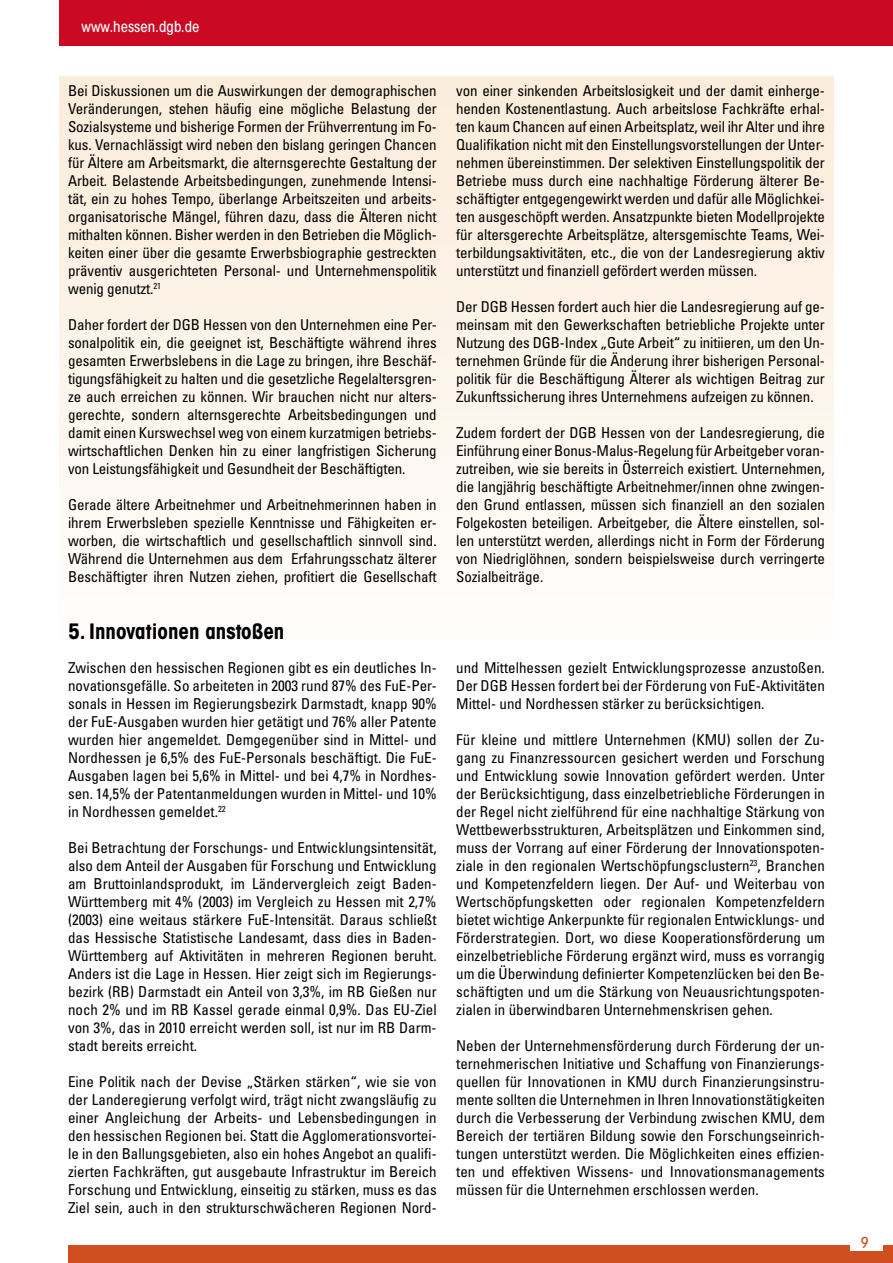
<style>
.page{position:relative;width:893px;height:1263px;background:#fff}
.page>*{position:absolute;margin:0;border:0;box-sizing:border-box;transform-origin:0 0}
.t1{font:700 condensed 21px "ITC Avant Garde Std";color:#000}
.t2{font:condensed 15px/18px "Univers LT Std";letter-spacing:-.005em;color:#000;text-align:justify}
.t3{font:500 condensed 15px "ITC Avant Garde Std";color:#fff}
.t4{font:500 condensed 15px "ITC Avant Garde Std";color:#d14e20}
</style>
<div class="page">
<div style="left:68px;top:0;width:825px;height:46px;background:#cb0922"></div>
<div style="left:68px;top:1245px;width:825px;height:18px;background:#d14e20"></div>
<div style="left:850px;top:1241px;width:32px;height:9px;background:#fff"></div>
<div style="left:60px;top:77px;width:773px;height:580px;background:linear-gradient(to bottom,#faecd9,#fffefd)"></div>
<div style="left:60px;top:0;width:19px;height:46px;background:#cb0922"></div>
<p class="t3" style="left:81px;top:18px;width:120px">www.hessen.dgb.de</p>
<p class="t2" style="left:68px;top:81px;width:370px">Bei Diskussionen um die Auswirkungen der demographischen Veränderungen, stehen häufig eine mögliche Belastung der Sozialsysteme und bisherige Formen der Frühverrentung im Fo&shy;kus. Vernachlässigt wird neben den bislang geringen Chancen für Ältere am Arbeitsmarkt, die alternsgerechte Gestaltung der Arbeit. Belastende Arbeitsbedingungen, zunehmende Intensi&shy;tät, ein zu hohes Tempo, überlange Arbeitszeiten und arbeits&shy;organisatorische Mängel, führen dazu, dass die Älteren nicht mithalten können. Bisher werden in den Betrieben die Möglich&shy;keiten einer über die gesamte Erwerbsbiographie gestreckten präventiv ausgerichteten Personal- und Unternehmenspolitik wenig genutzt.<sup>21</sup></p>
<p class="t2" style="left:68px;top:315px;width:370px">Daher fordert der DGB Hessen von den Unternehmen eine Per&shy;sonalpolitik ein, die geeignet ist, Beschäftigte während ihres gesamten Erwerbslebens in die Lage zu bringen, ihre Beschäf&shy;tigungsfähigkeit zu halten und die gesetzliche Regelaltersgren&shy;ze auch erreichen zu können. Wir brauchen nicht nur alters&shy;gerechte, sondern alternsgerechte Arbeitsbedingungen und damit einen Kurswechsel weg von einem kurzatmigen betriebs&shy;wirtschaftlichen Denken hin zu einer langfristigen Sicherung von Leistungsfähigkeit und Gesundheit der Beschäftigten.</p>
<p class="t2" style="left:68px;top:495px;width:370px">Gerade ältere Arbeitnehmer und Arbeitnehmerinnen haben in ihrem Erwerbsleben spezielle Kenntnisse und Fähigkeiten er&shy;worben, die wirtschaftlich und gesellschaftlich sinnvoll sind.<br>Während die Unternehmen aus dem Erfahrungsschatz älterer Beschäftigter ihren Nutzen ziehen, profitiert die Gesellschaft</p>
<h1 class="t1" style="left:68px;top:618px;width:218px">5. Innovationen anstoßen</h1>
<p class="t2" style="left:68px;top:658px;width:370px">Zwischen den hessischen Regionen gibt es ein deutliches In&shy;novationsgefälle. So arbeiteten in 2003 rund 87% des FuE-Per&shy;sonals in Hessen im Regierungsbezirk Darmstadt, knapp 90% der FuE-Ausgaben wurden hier getätigt und 76% aller Patente wurden hier angemeldet. Demgegenüber sind in Mittel- und Nordhessen je 6,5% des FuE-Personals beschäftigt. Die FuE-Ausgaben lagen bei 5,6% in Mittel- und bei 4,7% in Nordhes&shy;sen. 14,5% der Patentanmeldungen wurden in Mittel- und 10% in Nordhessen gemeldet.<sup>22</sup></p>
<p class="t2" style="left:68px;top:838px;width:370px">Bei Betrachtung der Forschungs- und Entwicklungsintensität, also dem Anteil der Ausgaben für Forschung und Entwicklung am Bruttoinlandsprodukt, im Ländervergleich zeigt Baden-Württemberg mit 4% (2003) im Vergleich zu Hessen mit 2,7% (2003) eine weitaus stärkere FuE-Intensität. Daraus schließt das Hessische Statistische Landesamt, dass dies in Baden-Württemberg auf Aktivitäten in mehreren Regionen beruht.<br>Anders ist die Lage in Hessen. Hier zeigt sich im Regierungs&shy;bezirk (RB) Darmstadt ein Anteil von 3,3%, im RB Gießen nur noch 2% und im RB Kassel gerade einmal 0,9%. Das EU-Ziel von 3%, das in 2010 erreicht werden soll, ist nur im RB Darm&shy;stadt bereits erreicht.</p>
<p class="t2" style="left:68px;top:1072px;width:370px">Eine Politik nach der Devise „Stärken stärken“, wie sie von der Landeregierung verfolgt wird, trägt nicht zwangsläufig zu einer Angleichung der Arbeits- und Lebensbedingungen in den hessischen Regionen bei. Statt die Agglomerationsvortei&shy;le in den Ballungsgebieten, also ein hohes Angebot an qualifi&shy;zierten Fachkräften, gut ausgebaute Infrastruktur im Bereich Forschung und Entwicklung, einseitig zu stärken, muss es das Ziel sein, auch in den strukturschwächeren Regionen Nord-</p>
<p class="t2" style="left:456px;top:81px;width:370px">von einer sinkenden Arbeitslosigkeit und der damit einherge&shy;henden Kostenentlastung. Auch arbeitslose Fachkräfte erhal&shy;ten kaum Chancen auf einen Arbeitsplatz, weil ihr Alter und ihre Qualifikation nicht mit den Einstellungsvorstellungen der Unter&shy;nehmen übereinstimmen. Der selektiven Einstellungspolitik der Betriebe muss durch eine nachhaltige Förderung älterer Be&shy;schäftigter entgegengewirkt werden und dafür alle Möglichkei&shy;ten ausgeschöpft werden. Ansatzpunkte bieten Modellprojekte für altersgerechte Arbeitsplätze, altersgemischte Teams, Wei&shy;terbildungsaktivitäten, etc., die von der Landesregierung aktiv unterstützt und finanziell gefördert werden müssen.</p>
<p class="t2" style="left:456px;top:297px;width:370px">Der DGB Hessen fordert auch hier die Landesregierung auf ge&shy;meinsam mit den Gewerkschaften betriebliche Projekte unter Nutzung des DGB-Index „Gute Arbeit“ zu initiieren, um den Un&shy;ternehmen Gründe für die Änderung ihrer bisherigen Personal&shy;politik für die Beschäftigung Älterer als wichtigen Beitrag zur Zukunftssicherung ihres Unternehmens aufzeigen zu können.</p>
<p class="t2" style="left:456px;top:423px;width:370px">Zudem fordert der DGB Hessen von der Landesregierung, die Einführung einer Bonus-Malus-Regelung für Arbeitgeber voran&shy;zutreiben, wie sie bereits in Österreich existiert. Unternehmen, die langjährig beschäftigte Arbeitnehmer/innen ohne zwingen&shy;den Grund entlassen, müssen sich finanziell an den sozialen Folgekosten beteiligen. Arbeitgeber, die Ältere einstellen, sol&shy;len unterstützt werden, allerdings nicht in Form der Förderung von Niedriglöhnen, sondern beispielsweise durch verringerte Sozialbeiträge.</p>
<p class="t2" style="left:456px;top:658px;width:370px">und Mittelhessen gezielt Entwicklungsprozesse anzustoßen.<br>Der DGB Hessen fordert bei der Förderung von FuE-Aktivitäten Mittel- und Nordhessen stärker zu berücksichtigen.</p>
<p class="t2" style="left:456px;top:730px;width:370px">Für kleine und mittlere Unternehmen (KMU) sollen der Zu&shy;gang zu Finanzressourcen gesichert werden und Forschung und Entwicklung sowie Innovation gefördert werden. Unter der Berücksichtigung, dass einzelbetriebliche Förderungen in der Regel nicht zielführend für eine nachhaltige Stärkung von Wettbewerbsstrukturen, Arbeitsplätzen und Einkommen sind, muss der Vorrang auf einer Förderung der Innovationspoten&shy;ziale in den regionalen Wertschöpfungsclustern<sup>23</sup>, Branchen und Kompetenzfeldern liegen. Der Auf- und Weiterbau von Wertschöpfungsketten oder regionalen Kompetenzfeldern bietet wichtige Ankerpunkte für regionalen Entwicklungs- und Förderstrategien. Dort, wo diese Kooperationsförderung um einzelbetriebliche Förderung ergänzt wird, muss es vorrangig um die Überwindung definierter Kompetenzlücken bei den Be&shy;schäftigten und um die Stärkung von Neuausrichtungspoten&shy;zialen in überwindbaren Unternehmenskrisen gehen.</p>
<p class="t2" style="left:456px;top:1036px;width:370px">Neben der Unternehmensförderung durch Förderung der un&shy;ternehmerischen Initiative und Schaffung von Finanzierungs&shy;quellen für Innovationen in KMU durch Finanzierungsinstru&shy;mente sollten die Unternehmen in Ihren Innovationstätigkeiten durch die Verbesserung der Verbindung zwischen KMU, dem Bereich der tertiären Bildung sowie den Forschungseinrich&shy;tungen unterstützt werden. Die Möglichkeiten eines effizien&shy;ten und effektiven Wissens- und Innovationsmanagements müssen für die Unternehmen erschlossen werden.</p>
<p class="t4" style="left:861px;top:1233px;width:9px">9</p>
</div>
